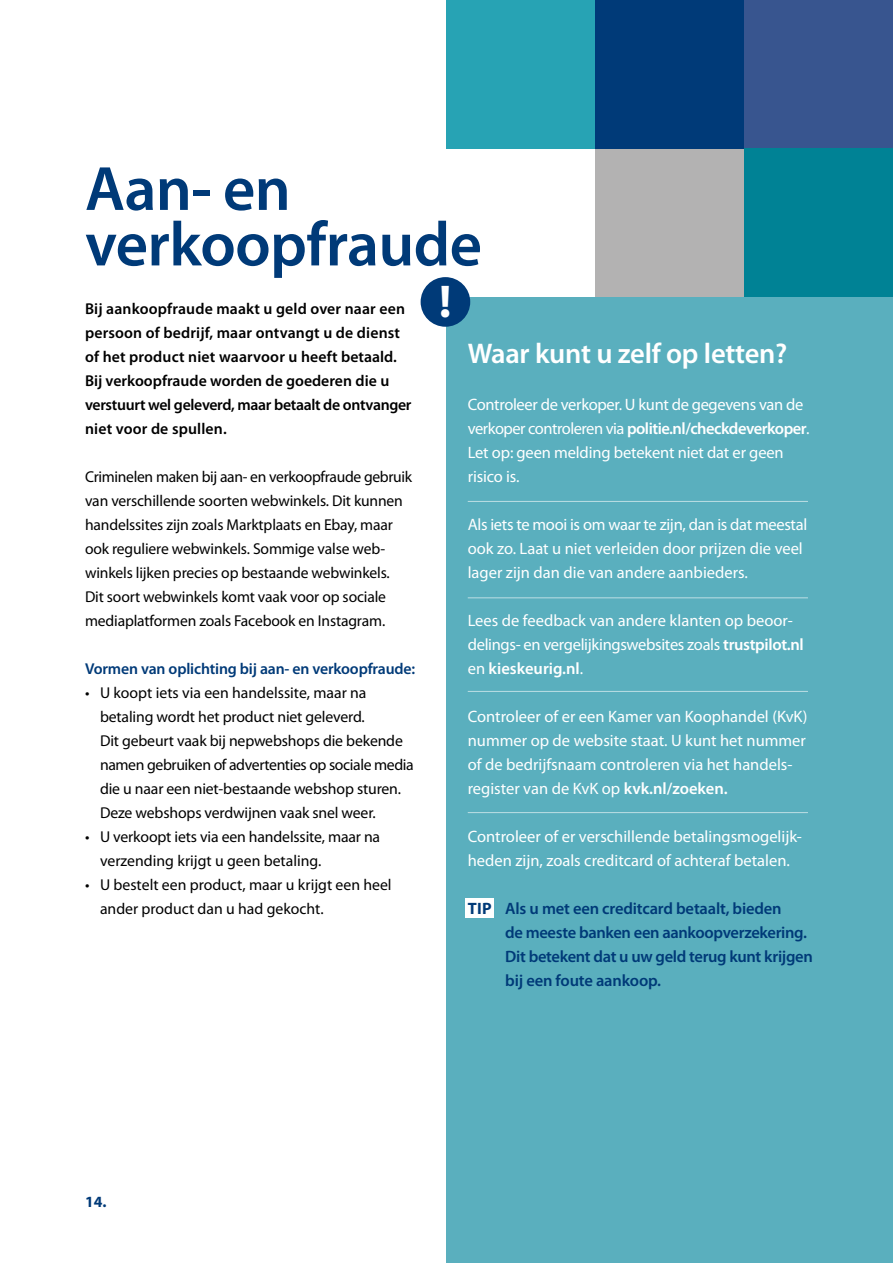
<style>
.page{position:relative;width:893px;height:1263px;background:#fff}
.page>*{position:absolute;margin:0;border:0;box-sizing:border-box;transform-origin:0 0}
.t1{font:600 63px/55.5px "Myriad Pro";letter-spacing:-.01em;color:#003a78}
.t2{font:700 46.2px "Myriad Pro";color:#fff}
.t3{font:600 28.5px "Myriad Pro";letter-spacing:-.01em;color:#fff}
.t4{font:16.5px/24px "Myriad Pro";color:#fff}
.t5{font:600 16.5px/24px "Myriad Pro";letter-spacing:-.02em;color:#003a78}
.t6{font:15.75px/24px "Myriad Pro";letter-spacing:-.01em;color:#000}
.t7{font:600 15.75px/24px "Myriad Pro";letter-spacing:.01em;color:#000}
.t8{font:600 15.75px "Myriad Pro";letter-spacing:-.01em;color:#003a78}
.t9{font:700 15.6px "Myriad Pro";color:#003a78}
.s1{font-weight:600}
.s2{font-weight:700}
</style>
<div class="page">
<div style="left:744px;top:0;width:149px;height:149px;background:#38558f"></div>
<div style="left:595px;top:149px;width:149px;height:149px;background:#b3b2b2"></div>
<div style="left:446px;top:0;width:149px;height:149px;background:#27a3b4"></div>
<div style="left:744px;top:148px;width:149px;height:149px;background:#008295"></div>
<hr style="left:892px;top:0;width:1px;height:149px;background:#003a78">
<div style="left:595px;top:0;width:149px;height:149px;background:#003a78"></div>
<div style="left:446px;top:297px;width:447px;height:966px;background:#5aafbe"></div>
<hr style="left:468px;top:501px;width:340px;height:1px;background:#fff">
<hr style="left:468px;top:691px;width:340px;height:1px;background:#fff">
<hr style="left:468px;top:597px;width:340px;height:1px;background:#fff">
<hr style="left:468px;top:812px;width:340px;height:1px;background:#fff">
<div style="left:421px;top:277px;width:49px;height:50px;background:#003a78;border-radius:50%"></div>
<div style="left:465px;top:898px;width:28px;height:19px;background:#fff"></div>
<h1 class="t1" style="left:85px;top:159px;width:399px">Aan- en verkoopfraude</h1>
<p class="t7" style="left:85px;top:297px;width:328px">Bij aankoopfraude maakt u geld over naar een persoon of bedrijf, maar ontvangt u de dienst of het product niet waarvoor u heeft betaald.<br>Bij verkoopfraude worden de goederen die u verstuurt wel geleverd, maar betaalt de ontvanger niet voor de spullen.</p>
<p class="t6" style="left:85px;top:465px;width:329px">Criminelen maken bij aan- en verkoopfraude gebruik van verschillende soorten webwinkels. Dit kunnen handelssites zijn zoals Marktplaats en Ebay, maar ook reguliere webwinkels. Sommige valse web&shy;winkels lijken precies op bestaande webwinkels.<br>Dit soort webwinkels komt vaak voor op sociale mediaplatformen zoals Facebook en Instagram.</p>
<p class="t8" style="left:85px;top:659px;width:332px">Vormen van oplichting bij aan- en verkoopfraude:</p>
<p class="t6" style="left:100px;top:681px;width:315px;text-indent:-15px">• U koopt iets via een handelssite, maar na betaling wordt het product niet geleverd.<br>Dit gebeurt vaak bij nepwebshops die bekende namen gebruiken of advertenties op sociale media die u naar een niet-bestaande webshop sturen.<br>Deze webshops verdwijnen vaak snel weer.</p>
<p class="t6" style="left:100px;top:825px;width:282px;text-indent:-15px">• U verkoopt iets via een handelssite, maar na verzending krijgt u geen betaling.</p>
<p class="t6" style="left:100px;top:873px;width:293px;text-indent:-15px">• U bestelt een product, maar u krijgt een heel ander product dan u had gekocht.</p>
<h2 class="t2" style="left:439px;top:271px;width:14px">!</h2>
<h3 class="t3" style="left:468px;top:335px;width:321px">Waar kunt u zelf op letten?</h3>
<p class="t4" style="left:468px;top:392px;width:343px">Controleer de verkoper. U kunt de gegevens van de verkoper controleren via <span class="s1">politie.nl/checkdeverkoper</span>.<br>Let op: geen melding betekent niet dat er geen risico is.</p>
<p class="t4" style="left:468px;top:512px;width:341px">Als iets te mooi is om waar te zijn, dan is dat meestal ook zo. Laat u niet verleiden door prijzen die veel lager zijn dan die van andere aanbieders.</p>
<p class="t4" style="left:468px;top:609px;width:337px">Lees de feedback van andere klanten op beoor&shy;delings- en vergelijkingswebsites zoals <span class="s1">trustpilot.nl </span>en <span class="s1">kieskeurig.nl</span>.</p>
<p class="t4" style="left:468px;top:705px;width:341px">Controleer of er een Kamer van Koophandel (KvK) nummer op de website staat. U kunt het nummer of de bedrijfsnaam controleren via het handels&shy;register van de KvK op <span class="s1">kvk.nl/zoeken.</span></p>
<p class="t4" style="left:468px;top:825px;width:336px">Controleer of er verschillende betalingsmogelijk&shy;heden zijn, zoals creditcard of achteraf betalen.</p>
<p class="t5" style="left:505px;top:896px;width:309px;text-indent:-37px"><span class="s2">TIP</span> Als u met een creditcard betaalt, bieden<br>de meeste banken een aankoopverzekering.<br>Dit betekent dat u uw geld terug kunt krijgen bij een foute aankoop.</p>
<p class="t9" style="left:85px;top:1191px;width:23px">14.</p>
</div>
